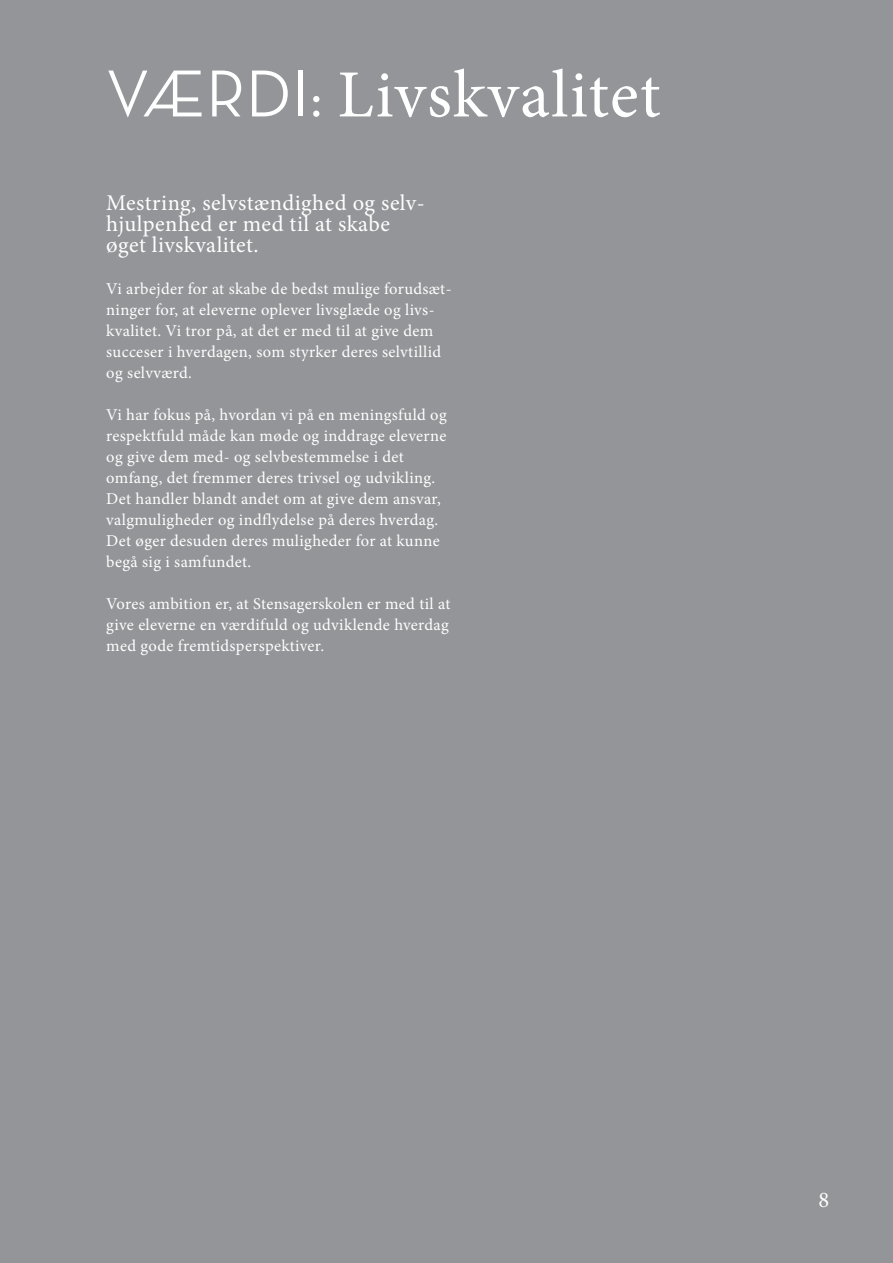
<style>
.page{position:relative;width:893px;height:1263px;background:#939598}
.page>*{position:absolute;margin:0;border:0;box-sizing:border-box;transform-origin:0 0}
.t1{font:67.5px "Minion Pro";letter-spacing:.02em;color:#fff}
.t2{font:22.5px/21px "Minion Pro";letter-spacing:.02em;color:#fff}
.t3{font:16.5px/21px "Minion Pro";letter-spacing:.02em;color:#fff}
.s1{font-family:"Neutra Disp";font-weight:500}
</style>
<div class="page">
<h1 class="t1" style="left:106px;top:50px;width:556px"><span class="s1">VÆRDI:</span> Livskvalitet</h1>
<h2 class="t2" style="left:106px;top:192px;width:317px">Mestring, selvstændighed og selv&shy;hjulpenhed er med til at skabe øget livskvalitet.</h2>
<p class="t3" style="left:106px;top:278px;width:345px">Vi arbejder for at skabe de bedst mulige forudsæt&shy;ninger for, at eleverne oplever livsglæde og livs&shy;kvalitet. Vi tror på, at det er med til at give dem succeser i hverdagen, som styrker deres selvtillid og selvværd.</p>
<p class="t3" style="left:106px;top:404px;width:342px">Vi har fokus på, hvordan vi på en meningsfuld og respektfuld måde kan møde og inddrage eleverne og give dem med- og selvbestemmelse i det omfang, det fremmer deres trivsel og udvikling.<br>Det handler blandt andet om at give dem ansvar, valgmuligheder og indflydelse på deres hverdag.<br>Det øger desuden deres muligheder for at kunne begå sig i samfundet.</p>
<p class="t3" style="left:106px;top:593px;width:346px;text-align:justify">Vores ambition er, at Stensagerskolen er med til at give eleverne en værdifuld og udviklende hverdag med gode fremtidsperspektiver.</p>
<h2 class="t2" style="left:818px;top:1190px;width:12px">8</h2>
</div>
